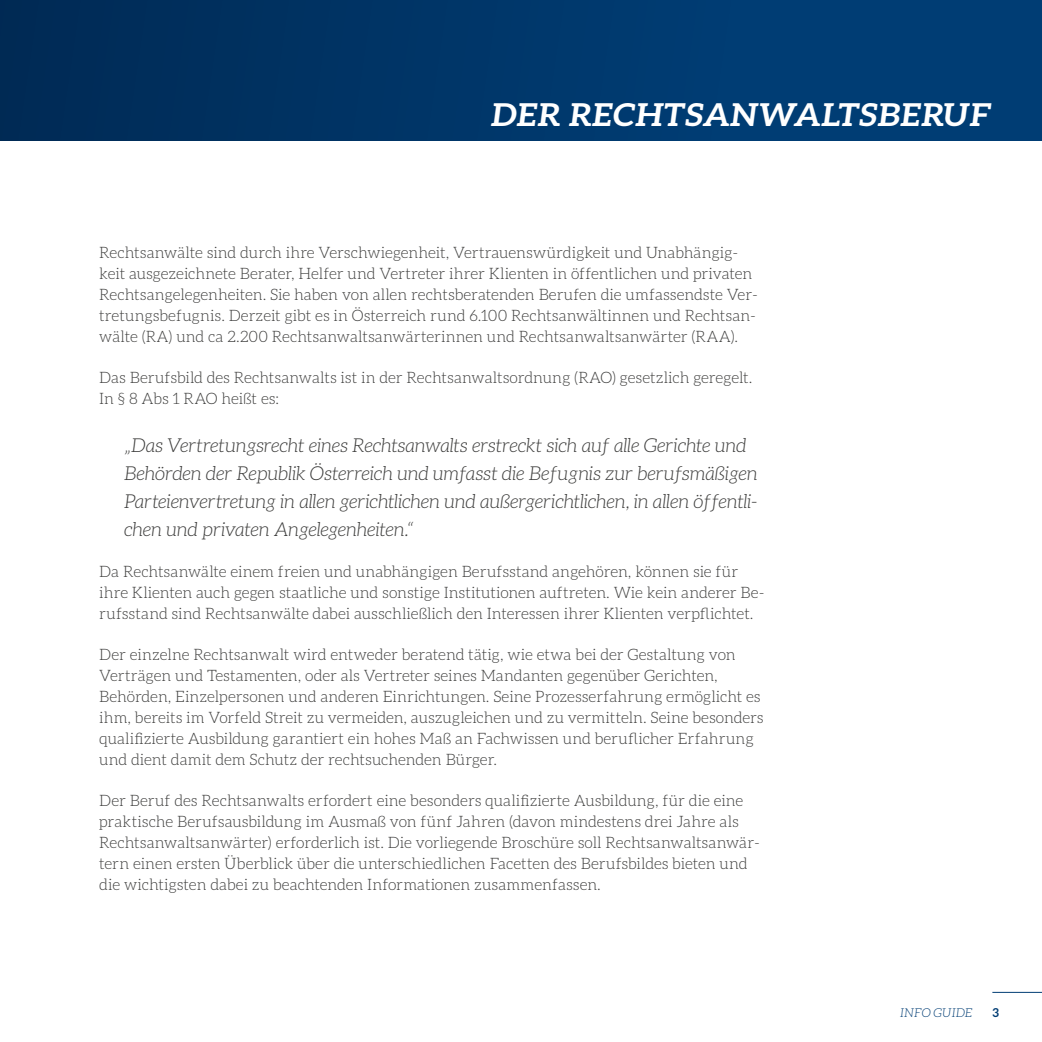
<style>
.page{position:relative;width:1042px;height:1042px;background:#fff}
.page>*{position:absolute;margin:0;border:0;box-sizing:border-box;transform-origin:0 0}
.t1{font:italic 700 31.5px "Aleo";letter-spacing:-.035em;color:#fff;scale:1.07 1}
.t2{font:italic 300 19.25px/28px "Aleo";letter-spacing:-.01em;color:#3b3b3a}
.t3{font:300 15.75px/21px "Aleo";letter-spacing:-.005em;color:#3b3b3a}
.t4{font:italic 300 12.25px "Aleo";letter-spacing:-.005em;color:#003d74}
.t5{font:700 12.25px "Aleo";color:#003d74}
</style>
<div class="page">
<div style="left:0;top:0;width:1042px;height:141px;background:linear-gradient(to right,#002c57,#00417b)"></div>
<hr style="left:992px;top:992px;width:50px;height:1px;background:#003d74">
<h1 class="t1" style="left:490px;top:96px;width:470px">DER RECHTSANWALTSBERUF</h1>
<p class="t3" style="left:99px;top:242px;width:660px">Rechtsanwälte sind durch ihre Verschwiegenheit, Vertrauenswürdigkeit und Unabhängig&shy;keit ausgezeichnete Berater, Helfer und Vertreter ihrer Klienten in öffentlichen und privaten Rechtsangelegenheiten. Sie haben von allen rechtsberatenden Berufen die umfassendste Ver&shy;tretungsbefugnis. Derzeit gibt es in Österreich rund 6.100 Rechtsanwältinnen und Rechtsan&shy;wälte (RA) und ca 2.200 Rechtsanwaltsanwärterinnen und Rechtsanwaltsanwärter (RAA).</p>
<p class="t3" style="left:99px;top:367px;width:655px">Das Berufsbild des Rechtsanwalts ist in der Rechtsanwaltsordnung (RAO) gesetzlich geregelt.<br>In § 8 Abs 1 RAO heißt es:</p>
<p class="t2" style="left:124px;top:431px;width:635px">„Das Vertretungsrecht eines Rechtsanwalts erstreckt sich auf alle Gerichte und Behörden der Republik Österreich und umfasst die Befugnis zur berufsmäßigen Parteienvertretung in allen gerichtlichen und außergerichtlichen, in allen öffentli&shy;chen und privaten Angelegenheiten.“</p>
<p class="t3" style="left:99px;top:561px;width:667px">Da Rechtsanwälte einem freien und unabhängigen Berufsstand angehören, können sie für ihre Klienten auch gegen staatliche und sonstige Institutionen auftreten. Wie kein anderer Be&shy;rufsstand sind Rechtsanwälte dabei ausschließlich den Interessen ihrer Klienten verpflichtet.</p>
<p class="t3" style="left:99px;top:644px;width:666px">Der einzelne Rechtsanwalt wird entweder beratend tätig, wie etwa bei der Gestaltung von Verträgen und Testamenten, oder als Vertreter seines Mandanten gegenüber Gerichten, Behörden, Einzelpersonen und anderen Einrichtungen. Seine Prozesserfahrung ermöglicht es ihm, bereits im Vorfeld Streit zu vermeiden, auszugleichen und zu vermitteln. Seine besonders qualifizierte Ausbildung garantiert ein hohes Maß an Fachwissen und beruflicher Erfahrung und dient damit dem Schutz der rechtsuchenden Bürger.</p>
<p class="t3" style="left:99px;top:789px;width:662px">Der Beruf des Rechtsanwalts erfordert eine besonders qualifizierte Ausbildung, für die eine praktische Berufsausbildung im Ausmaß von fünf Jahren (davon mindestens drei Jahre als Rechtsanwaltsanwärter) erforderlich ist. Die vorliegende Broschüre soll Rechtsanwaltsanwär&shy;tern einen ersten Überblick über die unterschiedlichen Facetten des Berufsbildes bieten und die wichtigsten dabei zu beachtenden Informationen zusammenfassen.</p>
<p class="t4" style="left:900px;top:1006px;width:74px">INFO GUIDE</p>
<p class="t5" style="left:992px;top:1005px;width:8px">3</p>
</div>
